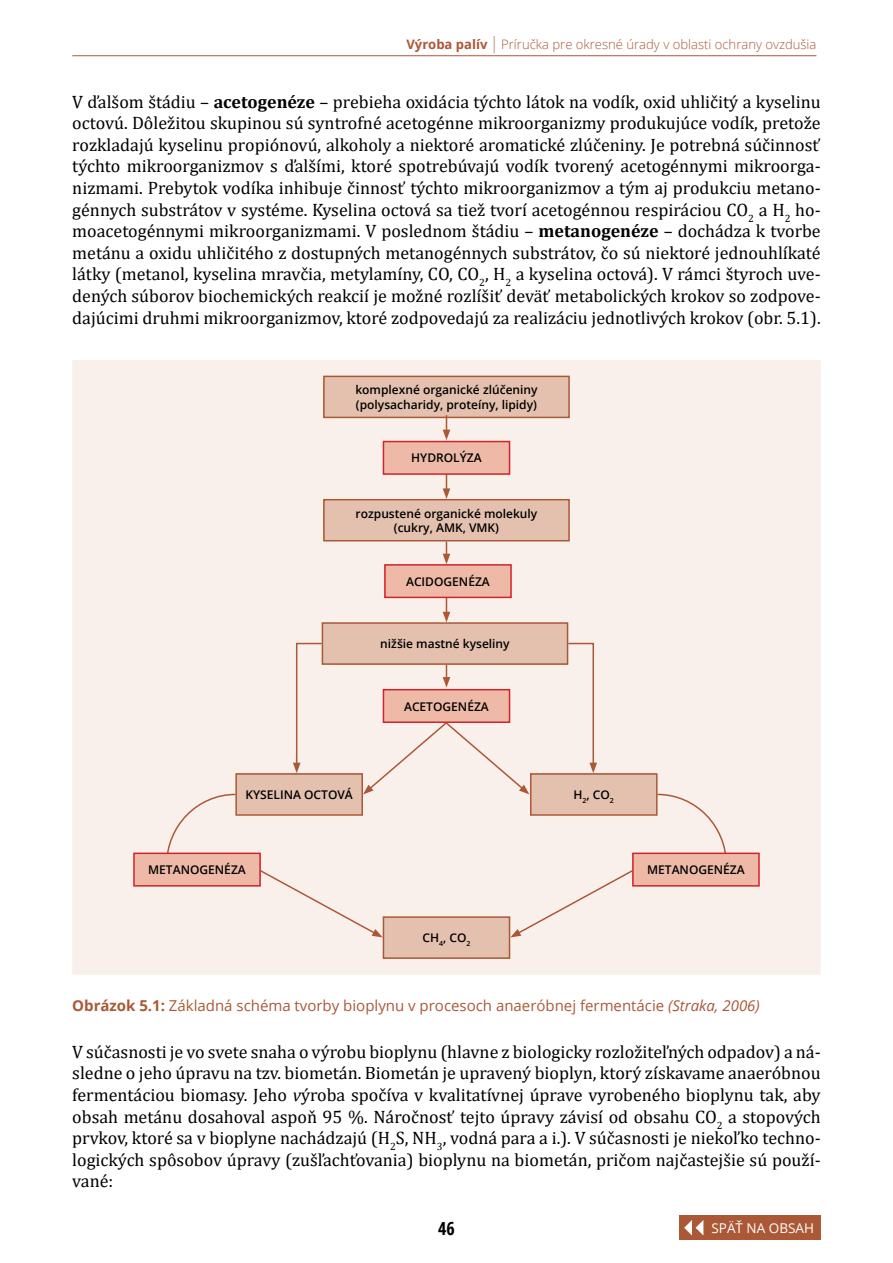
<style>
.page{position:relative;width:893px;height:1263px;background:#fff}
.page>*{position:absolute;margin:0;border:0;box-sizing:border-box;transform-origin:0 0}
.Prvý_odstavec{font:18px/21.6px "Cambria";color:#000;text-align:justify}
.t1{font:700 condensed 18px "Open Sans";color:#000}
.obr{font:15px "Open Sans";color:#ab5836}
.t2{font:13.5px "Open Sans";color:#fff}
.t3{font:300 13.05px "Open Sans";color:#ab5836}
.t4{font:600 12px/14.4px "Open Sans";color:#000}
.s1{font-weight:700}
.s2{font-size:16.95px}
.s3{font-style:italic}
</style>
<div class="page">
<hr style="left:72px;top:55px;width:744px;height:1px;background:#ab5836">
<div style="left:679px;top:1215px;width:142px;height:25px;background:#ab5836"></div>
<svg style="left:684px;top:1220px;width:19px;height:15px"></svg>
<svg style="left:72px;top:360px;width:749px;height:615px;background:#f5e6de"></svg>
<p class="t3" style="left:406px;top:36px;width:411px"><span class="s1">Výroba palív</span> <span class="s2">|</span> Príručka pre okresné úrady v oblasti ochrany ovzdušia</p>
<p class="Prvý_odstavec" style="left:72px;top:91px;width:750px">V ďalšom štádiu – <span class="s1">acetogenéze</span> – prebieha oxidácia týchto látok na vodík, oxid uhličitý a kyselinu octovú. Dôležitou skupinou sú syntrofné acetogénne mikroorganizmy produkujúce vodík, pretože rozkladajú kyselinu propiónovú, alkoholy a niektoré aromatické zlúčeniny. Je potrebná súčinnosť týchto mikroorganizmov s ďalšími, ktoré spotrebúvajú vodík tvorený acetogénnymi mikroorga&shy;nizmami. Prebytok vodíka inhibuje činnosť týchto mikroorganizmov a tým aj produkciu metano&shy;génnych substrátov v systéme. Kyselina octová sa tiež tvorí acetogénnou respiráciou CO<sub>2</sub> a H<sub>2</sub> ho&shy;moacetogénnymi mikroorganizmami. V poslednom štádiu – <span class="s1">metanogenéze</span> – dochádza k tvorbe metánu a oxidu uhličitého z dostupných metanogénnych substrátov, čo sú niektoré jednouhlíkaté látky (metanol, kyselina mravčia, metylamíny, CO, CO<sub>2</sub>, H<sub>2</sub> a kyselina octová). V rámci štyroch uve&shy;dených súborov biochemických reakcií je možné rozlíšiť deväť metabolických krokov so zodpove&shy;dajúcimi druhmi mikroorganizmov, ktoré zodpovedajú za realizáciu jednotlivých krokov (obr. 5.1).</p>
<p class="t4" style="left:355px;top:382px;width:184px">komplexné organické zlúčeniny (polysacharidy, proteíny, lipidy)</p>
<p class="t4" style="left:411px;top:451px;width:72px">HYDROLÝZA</p>
<p class="t4" style="left:356px;top:506px;width:183px;text-align:center">rozpustené organické molekuly (cukry, AMK, VMK)</p>
<p class="t4" style="left:406px;top:574px;width:85px">ACIDOGENÉZA</p>
<p class="t4" style="left:380px;top:636px;width:131px">nižšie mastné kyseliny</p>
<p class="t4" style="left:245px;top:787px;width:109px">KYSELINA OCTOVÁ</p>
<p class="t4" style="left:404px;top:699px;width:86px">ACETOGENÉZA</p>
<p class="t4" style="left:574px;top:787px;width:42px">H<sub>2</sub>, CO<sub>2</sub></p>
<p class="t4" style="left:148px;top:862px;width:99px">METANOGENÉZA</p>
<p class="t4" style="left:647px;top:862px;width:99px">METANOGENÉZA</p>
<p class="t4" style="left:422px;top:930px;width:49px">CH<sub>4</sub>, CO<sub>2</sub></p>
<p class="obr" style="left:72px;top:995px;width:689px"><span class="s1">Obrázok 5.1:</span> Základná schéma tvorby bioplynu v procesoch anaeróbnej fermentácie <span class="s3">(Straka, 2006)</span></p>
<p class="Prvý_odstavec" style="left:72px;top:1041px;width:750px">V súčasnosti je vo svete snaha o výrobu bioplynu (hlavne z biologicky rozložiteľných odpadov) a ná&shy;sledne o jeho úpravu na tzv. biometán. Biometán je upravený bioplyn, ktorý získavame anaeróbnou fermentáciou biomasy. Jeho <span class="s3">v</span>ýroba spočíva v kvalitatívnej úprave vyrobeného bioplynu tak, aby obsah metánu dosahoval aspoň 95 %. Náročnosť tejto úpravy závisí od obsahu CO<sub>2</sub> a stopových prvkov, ktoré sa v bioplyne nachádzajú (H<sub>2</sub>S, NH<sub>3</sub>, vodná para a i.). V súčasnosti je niekoľko techno&shy;logických spôsobov úpravy (zušľachťovania) bioplynu na biometán, pričom najčastejšie sú použí&shy;vané:</p>
<p class="t1" style="left:438px;top:1216px;width:18px">46</p>
<p class="t2" style="left:711px;top:1219px;width:104px">SPÄŤ NA OBSAH</p>
</div>
